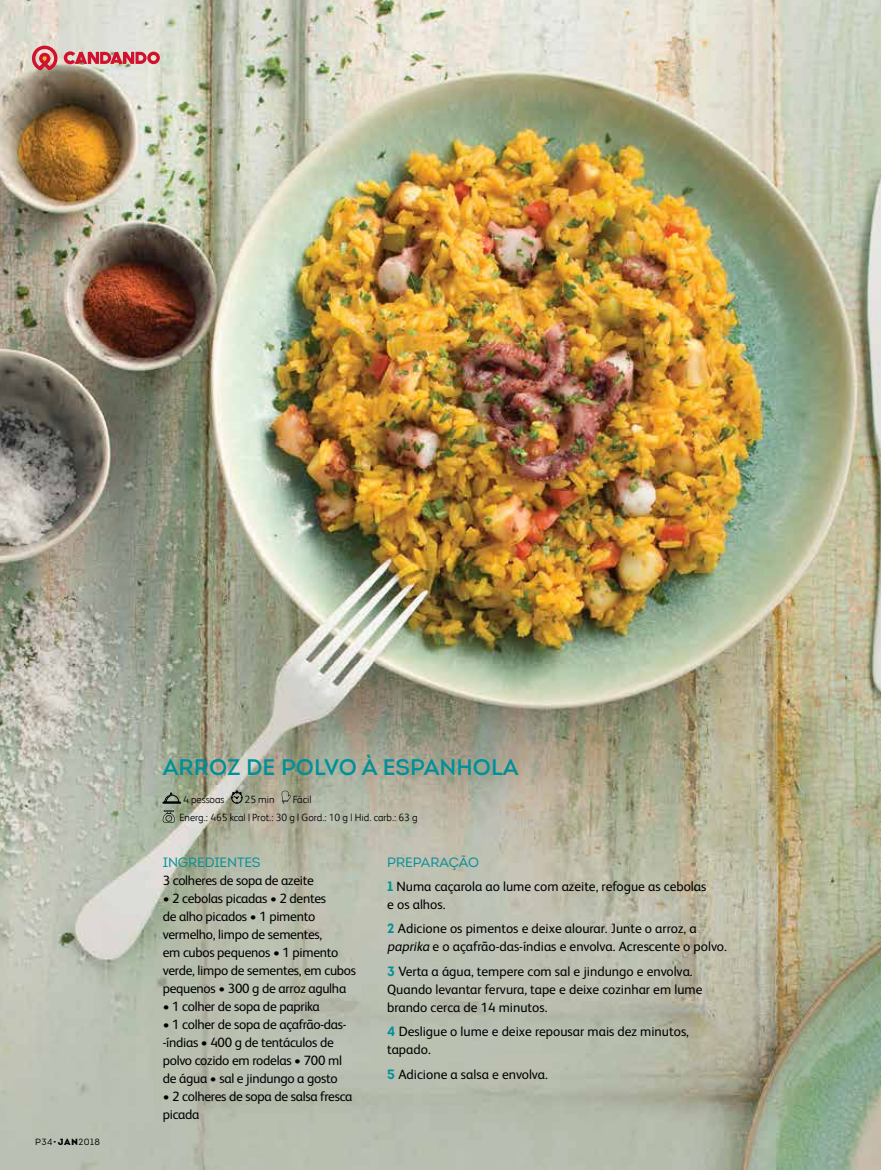
<style>
.page{position:relative;width:881px;height:1170px;background:#fff}
.page>*{position:absolute;margin:0;border:0;box-sizing:border-box;transform-origin:0 0}
.t1{font:22.5px "Intro";color:#009098}
.t2{font:13.5px/18px "FS Albert";color:#000}
.t3{font:13.5px/18px "FS Albert";letter-spacing:-.02em;color:#000}
.t4{font:13.5px "Intro";letter-spacing:-.01em;color:#009098}
.t5{font:300 10.5px/18px "FS Albert";color:#000}
.t6{font:9px "Intro";letter-spacing:.05em;color:#000}
.s1{font-style:inherit}
.s2{font-family:"Intro";font-weight:700;color:#009098}
.s3{font-style:italic}
</style>
<div class="page">
<img style="left:0;top:0;width:880px;height:1169px">
<svg style="left:162px;top:792px;width:19px;height:11px"></svg>
<svg style="left:231px;top:790px;width:11px;height:13px"></svg>
<svg style="left:281px;top:790px;width:9px;height:13px"></svg>
<svg style="left:163px;top:810px;width:12px;height:12px"></svg>
<svg style="left:64px;top:51px;width:96px;height:13px"></svg>
<svg style="left:32px;top:44px;width:25px;height:26px"></svg>
<p class="t6" style="left:35px;top:1135px;width:66px">P34•<span class="s1">JAN</span>2018</p>
<h1 class="t1" style="left:163px;top:753px;width:357px">ARROZ DE POLVO À ESPANHOLA</h1>
<p class="t5" style="left:183px;top:790px;width:43px">4 pessoas</p>
<p class="t5" style="left:244px;top:790px;width:31px">25 min</p>
<p class="t5" style="left:179px;top:790px;width:240px;text-indent:113px">Fácil<br>Energ.: 465 kcal | Prot.: 30 g | Gord.: 10 g | Hid. carb.: 63 g</p>
<p class="t4" style="left:163px;top:853px;width:99px">INGREDIENTES</p>
<p class="t3" style="left:163px;top:870px;width:153px">3 colheres de sopa de azeite</p>
<p class="t3" style="left:163px;top:888px;width:195px">• 2 cebolas picadas • 2 dentes<br>de alho picados • 1 pimento vermelho, limpo de sementes,<br>em cubos pequenos • 1 pimento verde, limpo de sementes, em cubos pequenos • 300 g de arroz agulha</p>
<p class="t3" style="left:163px;top:996px;width:159px">• 1 colher de sopa de paprika</p>
<p class="t3" style="left:163px;top:1014px;width:185px">• 1 colher de sopa de açafrão-das--índias • 400 g de tentáculos de polvo cozido em rodelas • 700 ml de água • sal e jindungo a gosto</p>
<p class="t3" style="left:163px;top:1086px;width:191px">• 2 colheres de sopa de salsa fresca picada</p>
<p class="t4" style="left:387px;top:853px;width:93px">PREPARAÇÃO</p>
<p class="t2" style="left:387px;top:877px;width:320px"><span class="s2">1</span> Numa caçarola ao lume com azeite, refogue as cebolas e os alhos.</p>
<p class="t2" style="left:387px;top:919px;width:341px"><span class="s2">2</span> Adicione os pimentos e deixe alourar. Junte o arroz, a <span class="s3">paprika</span> e o açafrão-das-índias e envolva. Acrescente o polvo.</p>
<p class="t2" style="left:387px;top:962px;width:316px"><span class="s2">3</span> Verta a água, tempere com sal e jindungo e envolva.<br>Quando levantar fervura, tape e deixe cozinhar em lume brando cerca de 14 minutos.</p>
<p class="t2" style="left:387px;top:1022px;width:303px"><span class="s2">4</span> Desligue o lume e deixe repousar mais dez minutos, tapado.</p>
<p class="t2" style="left:387px;top:1064px;width:162px"><span class="s2">5</span> Adicione a salsa e envolva.</p>
</div>
